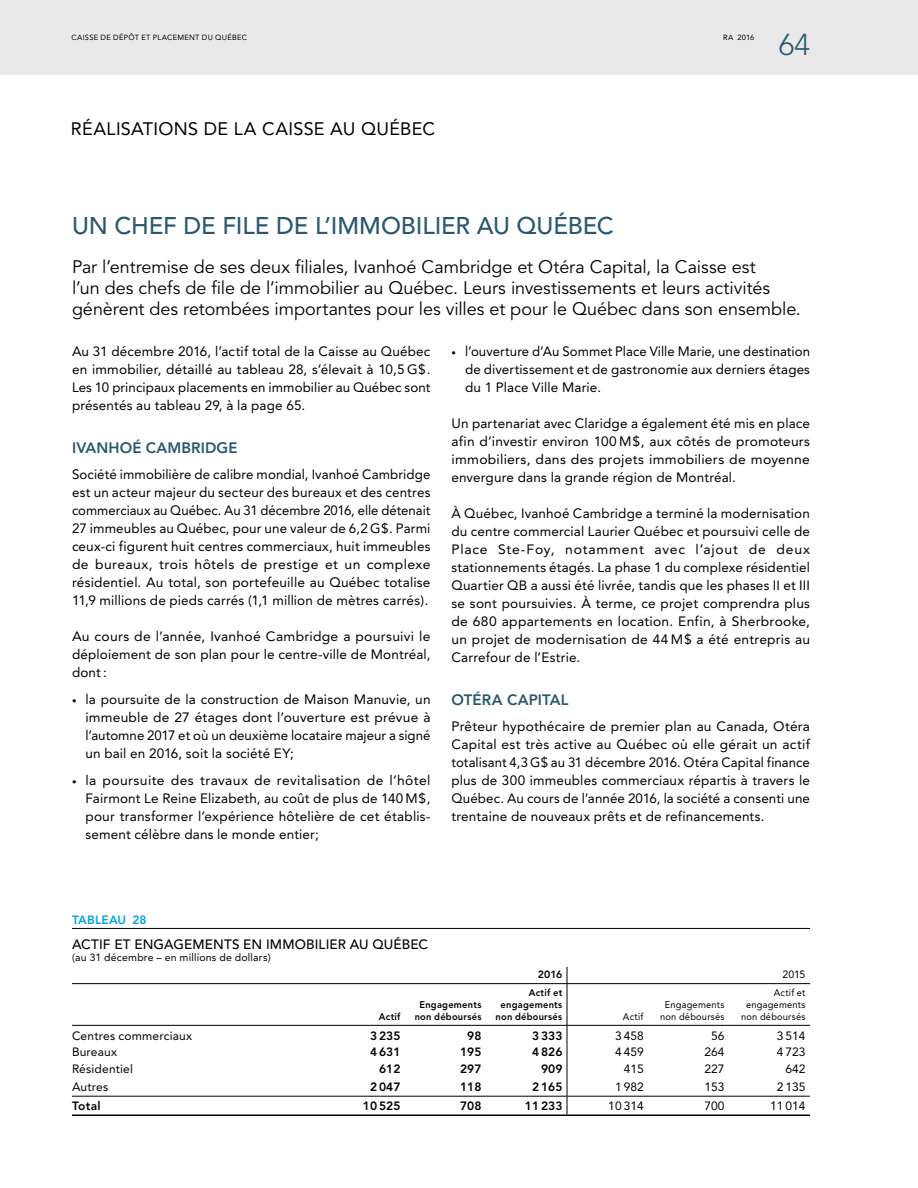
<style>
.page{position:relative;width:918px;height:1188px;background:#fff}
.page>*{position:absolute;margin:0;border:0;box-sizing:border-box;transform-origin:0 0}
.t1{font:300 30px "Avenir";color:#2a586f}
.TITRES_des_sections{font:500 24px "Avenir";letter-spacing:-.005em;color:#2a586f}
.Intros_12_14_Flush_L{font:18px/21px "Avenir";color:#000}
._03_Titres_suite_pou{font:18px "Avenir";color:#000}
._02_Sous-titres_NIVE{font:800 15px "Avenir";letter-spacing:.005em;color:#2a586f}
._2014_txt_courant_9{font:13.5px/18px "Avenir";letter-spacing:.01em;color:#000;text-align:justify}
.t2{font:500 13.5px "Avenir";letter-spacing:.01em;color:#000}
.t3{font:12px "Avenir";letter-spacing:.01em;color:#000}
.t4{font:800 12px "Avenir";color:#000}
.t5{font:800 12px "Avenir";letter-spacing:.01em;color:#00a4e0}
.t6{font:10.5px "Avenir";letter-spacing:.02em;color:#000}
.t7{font:800 10.5px "Avenir";color:#000}
.t8{font:800 9.75px/12px "Avenir";letter-spacing:.025em;color:#000;text-align:center;scale:.95 1}
.t9{font:9.75px/12px "Avenir";letter-spacing:.025em;color:#000;text-align:center;scale:.95 1}
.t10{font:7.5px "Avenir";letter-spacing:.035em;color:#000}
.s1{font-size:9px}
</style>
<div class="page">
<div style="left:0;top:0;width:918px;height:75px;background:#e9e9ea"></div>
<hr style="left:72px;top:1115px;width:252px;height:1px;background:#000">
<hr style="left:324px;top:1115px;width:81px;height:1px;background:#000">
<hr style="left:405px;top:1115px;width:81px;height:1px;background:#000">
<hr style="left:486px;top:1115px;width:81px;height:1px;background:#000">
<hr style="left:567px;top:1115px;width:81px;height:1px;background:#000">
<hr style="left:648px;top:1115px;width:81px;height:1px;background:#000">
<hr style="left:729px;top:1115px;width:81px;height:1px;background:#000">
<hr style="left:72px;top:983px;width:252px;height:1px;background:#000">
<hr style="left:324px;top:983px;width:81px;height:1px;background:#000">
<hr style="left:405px;top:983px;width:81px;height:1px;background:#000">
<hr style="left:486px;top:983px;width:81px;height:1px;background:#000">
<hr style="left:567px;top:983px;width:81px;height:1px;background:#000">
<hr style="left:648px;top:983px;width:81px;height:1px;background:#000">
<hr style="left:729px;top:983px;width:81px;height:1px;background:#000">
<hr style="left:72px;top:1025px;width:252px;height:1px;background:#000">
<hr style="left:324px;top:1025px;width:81px;height:1px;background:#000">
<hr style="left:405px;top:1025px;width:81px;height:1px;background:#000">
<hr style="left:486px;top:1025px;width:81px;height:1px;background:#000">
<hr style="left:567px;top:1025px;width:81px;height:1px;background:#000">
<hr style="left:648px;top:1025px;width:81px;height:1px;background:#000">
<hr style="left:729px;top:1025px;width:81px;height:1px;background:#000">
<hr style="left:72px;top:1096px;width:252px;height:1px;background:#000">
<hr style="left:324px;top:1096px;width:81px;height:1px;background:#000">
<hr style="left:405px;top:1096px;width:81px;height:1px;background:#000">
<hr style="left:486px;top:1096px;width:81px;height:1px;background:#000">
<hr style="left:567px;top:1096px;width:81px;height:1px;background:#000">
<hr style="left:648px;top:1096px;width:81px;height:1px;background:#000">
<hr style="left:729px;top:1096px;width:81px;height:1px;background:#000">
<svg style="left:567px;top:967px;width:1px;height:16px"></svg>
<hr style="left:567px;top:984px;width:1px;height:41px;background:#000">
<svg style="left:567px;top:1026px;width:1px;height:89px"></svg>
<hr style="left:72px;top:928px;width:738px;height:1px;background:#000">
<p class="t10" style="left:72px;top:33px;width:177px">CAISSE DE DÉPÔT ET PLACEMENT DU QUÉBEC</p>
<h1 class="t1" style="left:779px;top:27px;width:33px">64</h1>
<p class="t10" style="left:723px;top:33px;width:33px">RA 2016</p>
<p class="_03_Titres_suite_pou" style="left:71px;top:118px;width:23px">Réalisations</p>
<p class="_03_Titres_suite_pou" style="left:204px;top:118px;width:83px">de la Caisse</p>
<p class="_03_Titres_suite_pou" style="left:330px;top:118px;width:59px">au Québec</p>
<p class="TITRES_des_sections" style="left:72px;top:212px;width:543px">UN CHEF DE FILE DE L’IMMOBILIER AU QUÉBEC</p>
<p class="Intros_12_14_Flush_L" style="left:72px;top:257px;width:730px">Par l’entremise de ses deux filiales, Ivanhoé Cambridge et Otéra Capital, la Caisse est<br>l’un des chefs de file de l’immobilier au Québec. Leurs investissements et leurs activités génèrent des retombées importantes pour les villes et pour le Québec dans son ensemble.</p>
<p class="_2014_txt_courant_9" style="left:72px;top:342px;width:360px">Au 31 décembre 2016, l’actif total de la Caisse au Québec en immobilier, détaillé au tableau 28, s’élevait à 10,5 G$.<br>Les 10 principaux placements en immobilier au Québec sont présentés au tableau 29, à la page 65.</p>
<p class="_02_Sous-titres_NIVE" style="left:72px;top:439px;width:167px">IVANHOÉ CAMBRIDGE</p>
<p class="_2014_txt_courant_9" style="left:72px;top:465px;width:360px">Société immobilière de calibre mondial, Ivanhoé Cambridge est un acteur majeur du secteur des bureaux et des centres commerciaux au Québec. Au 31 décembre 2016, elle détenait 27 immeubles au Québec, pour une valeur de 6,2 G$. Parmi ceux-ci figurent huit centres commerciaux, huit immeubles de bureaux, trois hôtels de prestige et un complexe résidentiel. Au total, son portefeuille au Québec totalise 11,9 millions de pieds carrés (1,1 million de mètres carrés).</p>
<p class="_2014_txt_courant_9" style="left:72px;top:627px;width:360px">Au cours de l’année, Ivanhoé Cambridge a poursuivi le déploiement de son plan pour le centre-ville de Montréal, dont:</p>
<p class="_2014_txt_courant_9" style="left:86px;top:690px;width:347px;text-indent:-14px"><span class="s1">•</span> la poursuite de la construction de Maison Manuvie, un immeuble de 27 étages dont l’ouverture est prévue à l’automne 2017 et où un deuxième locataire majeur a signé un bail en 2016, soit la société EY;</p>
<p class="_2014_txt_courant_9" style="left:86px;top:771px;width:347px;text-indent:-14px"><span class="s1">•</span> la poursuite des travaux de revitalisation de l’hôtel Fairmont Le Reine Elizabeth, au coût de plus de 140 M$, pour transformer l’expérience hôtelière de cet établis&shy;sement célèbre dans le monde entier;</p>
<p class="_2014_txt_courant_9" style="left:465px;top:342px;width:347px;text-indent:-14px"><span class="s1">•</span> l’ouverture d’Au Sommet Place Ville Marie, une destination de divertissement et de gastronomie aux derniers étages du 1 Place Ville Marie.</p>
<p class="_2014_txt_courant_9" style="left:452px;top:414px;width:360px">Un partenariat avec Claridge a également été mis en place afin d’investir environ 100 M$, aux côtés de promoteurs immobiliers, dans des projets immobiliers de moyenne envergure dans la grande région de Montréal.</p>
<p class="_2014_txt_courant_9" style="left:452px;top:504px;width:360px">À Québec, Ivanhoé Cambridge a terminé la modernisation du centre commercial Laurier Québec et poursuivi celle de Place Ste-Foy, notamment avec l’ajout de deux stationnements étagés. La phase 1 du complexe résidentiel Quartier QB a aussi été livrée, tandis que les phases II et III se sont poursuivies. À terme, ce projet comprendra plus de 680 appartements en location. Enfin, à Sherbrooke, un projet de modernisation de 44 M$ a été entrepris au Carrefour de l’Estrie.</p>
<p class="_02_Sous-titres_NIVE" style="left:452px;top:691px;width:119px">OTÉRA CAPITAL</p>
<p class="_2014_txt_courant_9" style="left:452px;top:717px;width:360px">Prêteur hypothécaire de premier plan au Canada, Otéra Capital est très active au Québec où elle gérait un actif totalisant 4,3G$ au 31 décembre 2016. Otéra Capital finance plus de 300 immeubles commerciaux répartis à travers le Québec. Au cours de l’année 2016, la société a consenti une trentaine de nouveaux prêts et de refinancements.</p>
<p class="t5" style="left:72px;top:912px;width:76px">TABLEAU 28</p>
<p class="t2" style="left:72px;top:936px;width:358px">ACTIF ET ENGAGEMENTS EN IMMOBILIER AU QUÉBEC</p>
<p class="t6" style="left:72px;top:952px;width:200px">(au 31 décembre – en millions de dollars)</p>
<p class="t8" style="left:379px;top:1011px;width:24px">Actif</p>
<p class="t8" style="left:415px;top:999px;width:72px">Engagements non déboursés</p>
<p class="t7" style="left:538px;top:968px;width:26px">2016</p>
<p class="t6" style="left:782px;top:968px;width:25px">2015</p>
<p class="t8" style="left:496px;top:987px;width:72px;text-align:right">Actif et engagements non déboursés</p>
<p class="t9" style="left:623px;top:1011px;width:23px">Actif</p>
<p class="t9" style="left:660px;top:999px;width:69px">Engagements non déboursés</p>
<p class="t9" style="left:741px;top:987px;width:69px;text-align:right">Actif et engagements non déboursés</p>
<p class="t3" style="left:72px;top:1029px;width:122px">Centres commerciaux</p>
<p class="t4" style="left:370px;top:1029px;width:32px">3 235</p>
<p class="t4" style="left:467px;top:1029px;width:16px">98</p>
<p class="t4" style="left:532px;top:1029px;width:32px">3 333</p>
<p class="t3" style="left:615px;top:1029px;width:30px">3 458</p>
<p class="t3" style="left:711px;top:1029px;width:15px">56</p>
<p class="t3" style="left:777px;top:1029px;width:30px">3 514</p>
<p class="t3" style="left:72px;top:1045px;width:47px">Bureaux</p>
<p class="t4" style="left:370px;top:1045px;width:32px">4 631</p>
<p class="t4" style="left:460px;top:1045px;width:23px">195</p>
<p class="t4" style="left:532px;top:1045px;width:32px">4 826</p>
<p class="t3" style="left:615px;top:1045px;width:30px">4 459</p>
<p class="t3" style="left:704px;top:1045px;width:22px">264</p>
<p class="t3" style="left:777px;top:1045px;width:30px">4 723</p>
<p class="t3" style="left:72px;top:1062px;width:63px">Résidentiel</p>
<p class="t4" style="left:379px;top:1062px;width:23px">612</p>
<p class="t4" style="left:460px;top:1062px;width:23px">297</p>
<p class="t4" style="left:541px;top:1062px;width:23px">909</p>
<p class="t3" style="left:624px;top:1062px;width:22px">415</p>
<p class="t3" style="left:704px;top:1062px;width:22px">227</p>
<p class="t3" style="left:785px;top:1062px;width:22px">642</p>
<p class="t3" style="left:72px;top:1079px;width:38px">Autres</p>
<p class="t4" style="left:370px;top:1079px;width:32px">2 047</p>
<p class="t4" style="left:460px;top:1079px;width:23px">118</p>
<p class="t4" style="left:532px;top:1079px;width:32px">2 165</p>
<p class="t3" style="left:615px;top:1079px;width:30px">1 982</p>
<p class="t3" style="left:704px;top:1079px;width:22px">153</p>
<p class="t3" style="left:777px;top:1079px;width:30px">2 135</p>
<p class="t4" style="left:72px;top:1098px;width:30px">Total</p>
<p class="t4" style="left:363px;top:1098px;width:39px">10 525</p>
<p class="t4" style="left:460px;top:1098px;width:23px">708</p>
<p class="t4" style="left:525px;top:1098px;width:39px">11 233</p>
<p class="t3" style="left:608px;top:1098px;width:37px">10 314</p>
<p class="t3" style="left:704px;top:1098px;width:22px">700</p>
<p class="t3" style="left:770px;top:1098px;width:37px">11 014</p>
</div>
